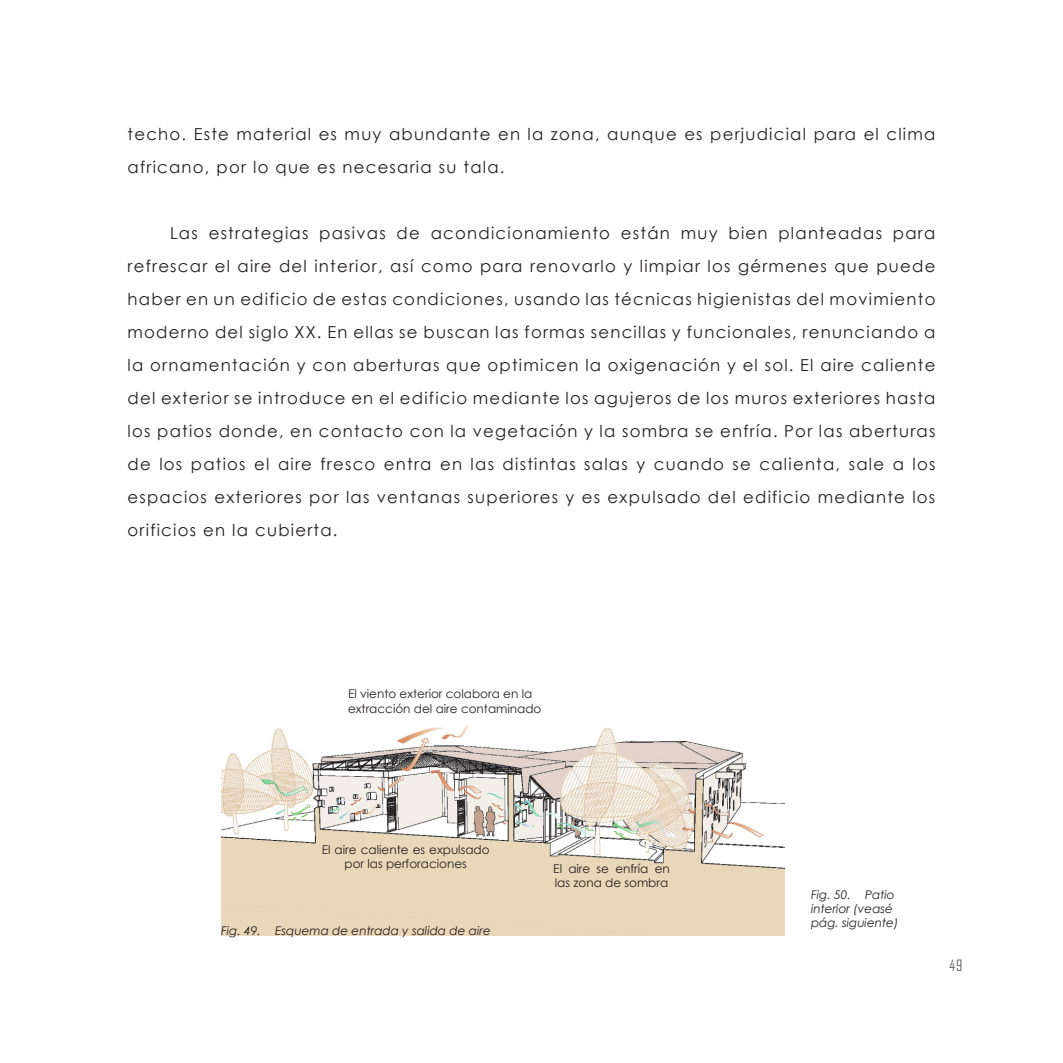
<style>
.page{position:relative;width:1063px;height:1063px;background:#fff}
.page>*{position:absolute;margin:0;border:0;box-sizing:border-box;transform-origin:0 0}
.t1{font:16.5px/33px "Century Gothic";letter-spacing:.075em;color:#231f20}
.t2{font:15px "Agency FB";color:#656568}
.Pie_de_pagina{font:12px/14.4px "Century Gothic";color:#231f20}
.t3{font:italic 12px/14.4px "Century Gothic";color:#231f20}
</style>
<div class="page">
<img style="left:221px;top:725px;width:564px;height:210px">
<p class="t1" style="left:128px;top:117px;width:809px">techo. Este material es muy abundante en la zona, aunque es perjudicial para el clima africano, por lo que es necesaria su tala.</p>
<p class="t1" style="left:128px;top:216px;width:809px;text-align:justify;text-indent:43px">Las estrategias pasivas de acondicionamiento están muy bien planteadas para refrescar el aire del interior, así como para renovarlo y limpiar los gérmenes que puede haber en un edificio de estas condiciones, usando las técnicas higienistas del movimiento moderno del siglo XX. En ellas se buscan las formas sencillas y funcionales, renunciando a la ornamentación y con aberturas que optimicen la oxigenación y el sol. El aire caliente del exterior se introduce en el edificio mediante los agujeros de los muros exteriores hasta los patios donde, en contacto con la vegetación y la sombra se enfría. Por las aberturas de los patios el aire fresco entra en las distintas salas y cuando se calienta, sale a los espacios exteriores por las ventanas superiores y es expulsado del edificio mediante los orificios en la cubierta.</p>
<p class="Pie_de_pagina" style="left:348px;top:687px;width:195px">El viento exterior colabora en la extracción del aire contaminado</p>
<p class="Pie_de_pagina" style="left:322px;top:842px;width:169px;text-align:center">El aire caliente es expulsado por las perforaciones</p>
<p class="t3" style="left:221px;top:924px;width:271px">Fig. 49. Esquema de entrada y salida de aire</p>
<p class="Pie_de_pagina" style="left:553px;top:861px;width:118px">El aire se enfría en las zona de sombra</p>
<p class="t3" style="left:811px;top:887px;width:89px">Fig. 50. Patio interior (veasé pág. siguiente)</p>
<p class="t2" style="left:949px;top:957px;width:15px">49</p>
</div>
